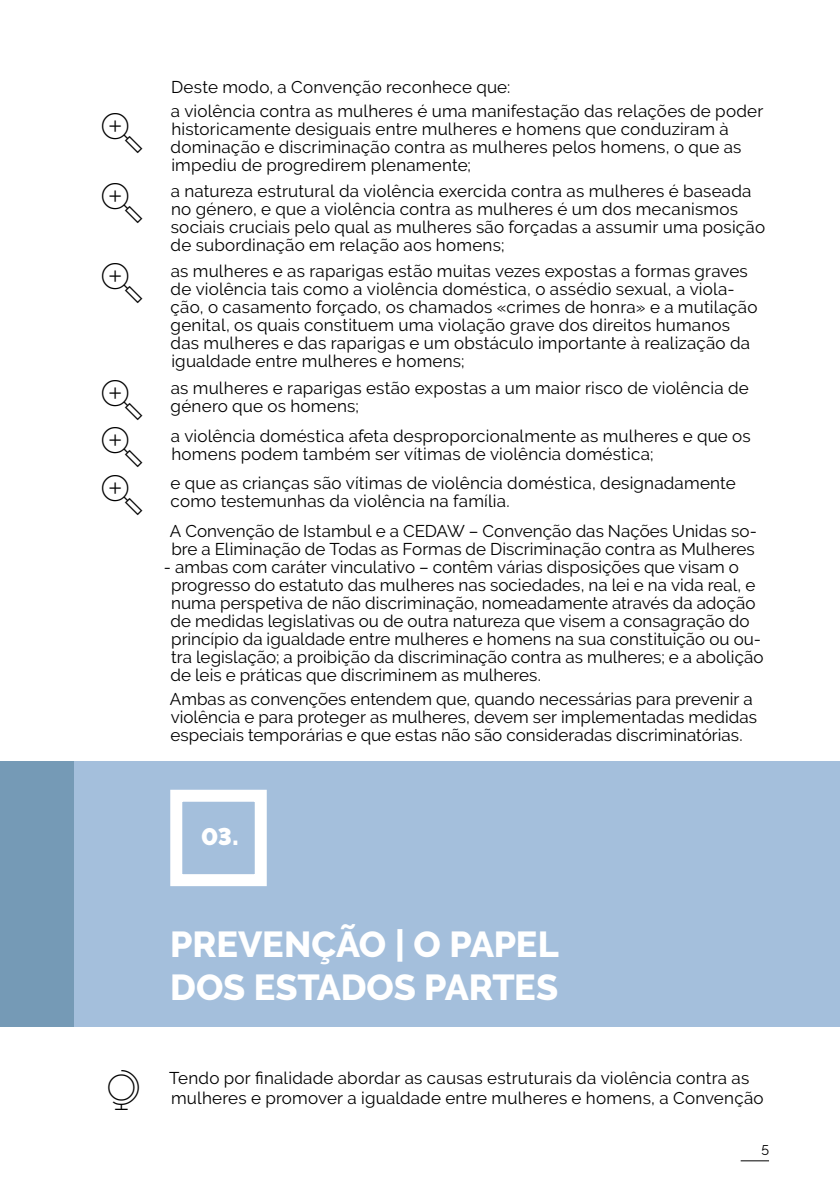
<style>
.page{position:relative;width:840px;height:1191px;background:#fff}
.page>*{position:absolute;margin:0;border:0;box-sizing:border-box;transform-origin:0 0}
.t1{font:40px/47.6px "linea basic 10";color:#000}
.t2{font:800 36px "Raleway";letter-spacing:-.01em;color:#fff}
.t3{font:900 24px "Raleway";color:#fff}
.t4{font:17px/18px "Raleway";letter-spacing:.01em;color:#000}
.t5{font:14px "Raleway";color:#000}
</style>
<div class="page">
<svg style="left:740px;top:1160px;width:28px;height:1px"></svg>
<div style="left:0;top:761px;width:839px;height:266px;background:#a4bfdc"></div>
<div style="left:0;top:761px;width:74px;height:266px;background:#759ab6"></div>
<div style="left:170px;top:789px;width:96px;height:97px;border:12px solid #fff"></div>
<h1 class="t1" style="left:102px;top:115px;width:41px">%</h1>
<h1 class="t1" style="left:102px;top:185px;width:41px">%</h1>
<h1 class="t1" style="left:102px;top:265px;width:41px">%</h1>
<h1 class="t1" style="left:102px;top:382px;width:41px">%</h1>
<p class="t4" style="left:171px;top:74px;width:593px;line-height:24px">Deste modo, a Convenção reconhece que:<br>a violência contra as mulheres é uma manifestação das relações de poder</p>
<p class="t4" style="left:170px;top:119px;width:572px">historicamente desiguais entre mulheres e homens que conduziram à dominação e discriminação contra as mulheres pelos homens, o que as impediu de progredirem plenamente;</p>
<p class="t4" style="left:170px;top:182px;width:595px">a natureza estrutural da violência exercida contra as mulheres é baseada no género, e que a violência contra as mulheres é um dos mecanismos sociais cruciais pelo qual as mulheres são forçadas a assumir uma posição de subordinação em relação aos homens;</p>
<p class="t4" style="left:170px;top:262px;width:588px">as mulheres e as raparigas estão muitas vezes expostas a formas graves de violência tais como a violência doméstica, o assédio sexual, a viola&shy;ção, o casamento forçado, os chamados «crimes de honra» e a mutilação genital, os quais constituem uma violação grave dos direitos humanos das mulheres e das raparigas e um obstáculo importante à realização da igualdade entre mulheres e homens;</p>
<p class="t4" style="left:170px;top:379px;width:579px">as mulheres e raparigas estão expostas a um maior risco de violência de género que os homens;</p>
<h1 class="t1" style="left:102px;top:430px;width:41px">% %</h1>
<p class="t4" style="left:171px;top:426px;width:581px">a violência doméstica afeta desproporcionalmente as mulheres e que os homens podem também ser vítimas de violência doméstica;</p>
<p class="t4" style="left:170px;top:474px;width:566px">e que as crianças são vítimas de violência doméstica, designadamente como testemunhas da violência na família.</p>
<p class="t4" style="left:170px;top:522px;width:588px">A Convenção de Istambul e a CEDAW – Convenção das Nações Unidas so&shy;bre a Eliminação de Todas as Formas de Discriminação contra as Mulheres</p>
<p class="t4" style="left:170px;top:558px;width:594px;text-indent:-7px">- ambas com caráter vinculativo – contêm várias disposições que visam o progresso do estatuto das mulheres nas sociedades, na lei e na vida real, e numa perspetiva de não discriminação, nomeadamente através da adoção de medidas legislativas ou de outra natureza que visem a consagração do princípio da igualdade entre mulheres e homens na sua constituição ou ou&shy;tra legislação; a proibição da discriminação contra as mulheres; e a abolição de leis e práticas que discriminem as mulheres.</p>
<p class="t4" style="left:170px;top:690px;width:588px">Ambas as convenções entendem que, quando necessárias para prevenir a violência e para proteger as mulheres, devem ser implementadas medidas especiais temporárias e que estas não são consideradas discriminatórias.</p>
<h3 class="t3" style="left:201px;top:823px;width:39px">03.</h3>
<h2 class="t2" style="left:170px;top:923px;width:46px">PREVEN</h2>
<h2 class="t2" style="left:311px;top:923px;width:226px">ÇÃO | O PAPEL</h2>
<h2 class="t2" style="left:170px;top:966px;width:106px">DOS ESTA</h2>
<h2 class="t2" style="left:340px;top:966px;width:128px">DOS PARTES</h2>
<h1 class="t1" style="left:101px;top:1072px;width:41px">S</h1>
<p class="t4" style="left:169px;top:1067px;width:595px;line-height:20.4px">Tendo por finalidade abordar as causas estruturais da violência contra as mulheres e promover a igualdade entre mulheres e homens, a Convenção</p>
<p class="t5" style="left:761px;top:1140px;width:9px">5</p>
</div>
